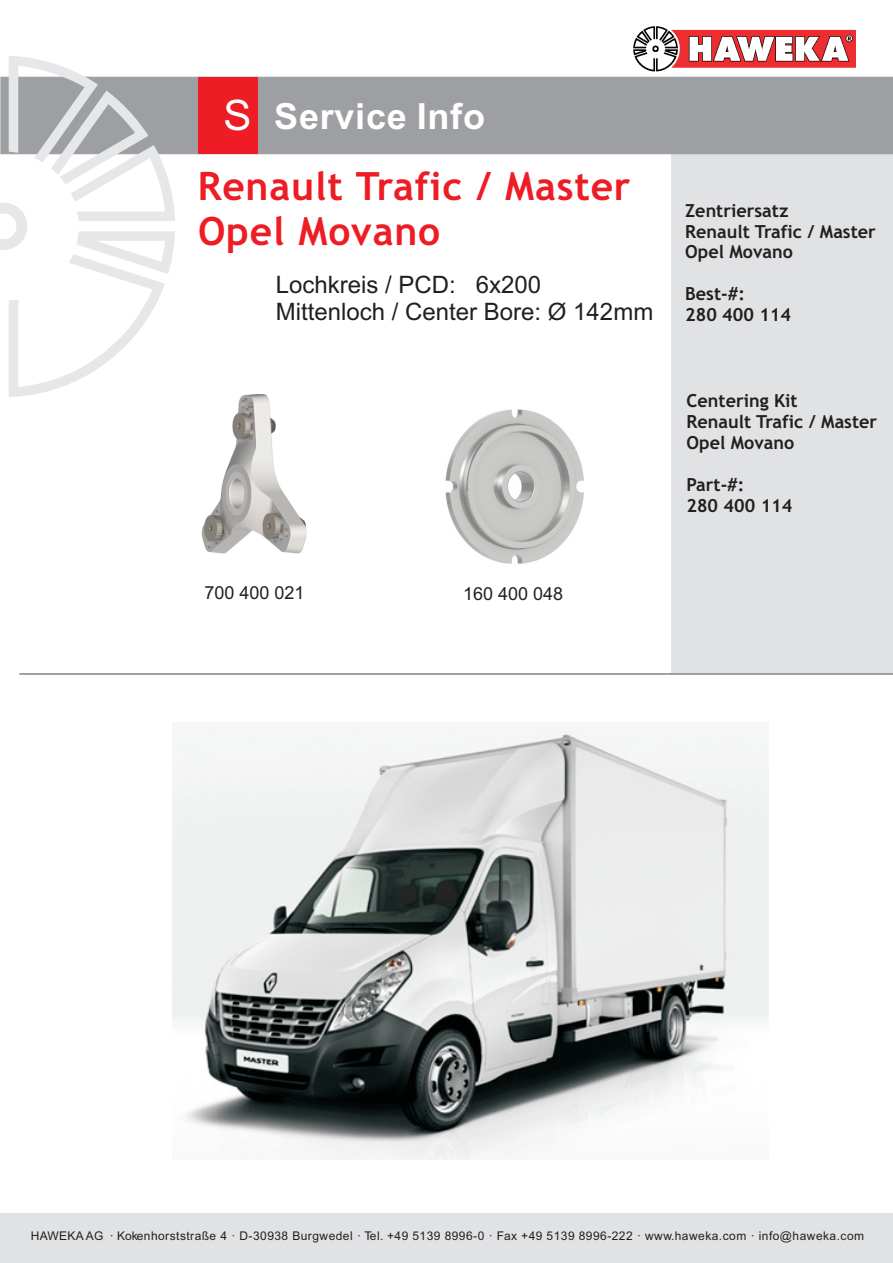
<style>
.page{position:relative;width:893px;height:1263px;background:#fff}
.page>*{position:absolute;margin:0;border:0;box-sizing:border-box;transform-origin:0 0}
.t1{font:42px "Arial";color:#fff}
.t2{font:700 39px "Trebuchet MS";letter-spacing:.02em;color:#ee1c24}
.t3{font:700 36px "Arial";letter-spacing:.02em;color:#fff}
.t4{font:24px/26.8px "Arial";color:#231f20}
.t5{font:700 18px/20.9px "Trebuchet MS";color:#231f20}
.t6{font:18px "Arial";color:#231f20}
.t7{font:12px "Arial";letter-spacing:.04em;color:#231f20}
</style>
<div class="page">
<div style="left:671px;top:148px;width:222px;height:524px;background:#e1e2e4"></div>
<div style="left:174px;top:77px;width:719px;height:77px;background:#9d9fa2"></div>
<div style="left:199px;top:77px;width:59px;height:77px;background:#ee1c24"></div>
<div style="left:0;top:1214px;width:892px;height:49px;background:#e1e2e4"></div>
<img style="left:1px;top:57px;width:173px;height:340px">
<img style="left:633px;top:26px;width:222px;height:46px">
<hr style="left:19px;top:673px;width:874px;height:2px;background:#808285">
<img style="left:173px;top:723px;width:595px;height:436px">
<img style="left:201px;top:394px;width:106px;height:160px">
<img style="left:445px;top:409px;width:139px;height:155px">
<h1 class="t1" style="left:224px;top:100px;width:30px">S</h1>
<h3 class="t3" style="left:274px;top:102px;width:212px">Service Info</h3>
<h2 class="t2" style="left:198px;top:171px;width:434px">Renault Trafic / Master</h2>
<h2 class="t2" style="left:198px;top:216px;width:244px">Opel Movano</h2>
<h3 class="t4" style="left:276px;top:274px;width:379px">Lochkreis / PCD: 6x200<br>Mittenloch / Center Bore: Ø 142mm</h3>
<p class="t6" style="left:204px;top:586px;width:102px">700 400 021</p>
<p class="t6" style="left:463px;top:587px;width:102px">160 400 048</p>
<p class="t5" style="left:685px;top:201px;width:192px">Zentriersatz<br>Renault Trafic / Master<br>Opel Movano</p>
<p class="t5" style="left:685px;top:285px;width:107px">Best-#:<br>280 400 114</p>
<p class="t5" style="left:686px;top:392px;width:192px">Centering Kit<br>Renault Trafic / Master<br>Opel Movano</p>
<p class="t5" style="left:686px;top:475px;width:107px">Part-#:<br>280 400 114</p>
<p class="t7" style="left:31px;top:1231px;width:835px">HAWEKA AG · Kokenhorststraße 4 · D-30938 Burgwedel · Tel. +49 5139 8996-0 · Fax +49 5139 8996-222 · www.haweka.com · info@haweka.com</p>
</div>
